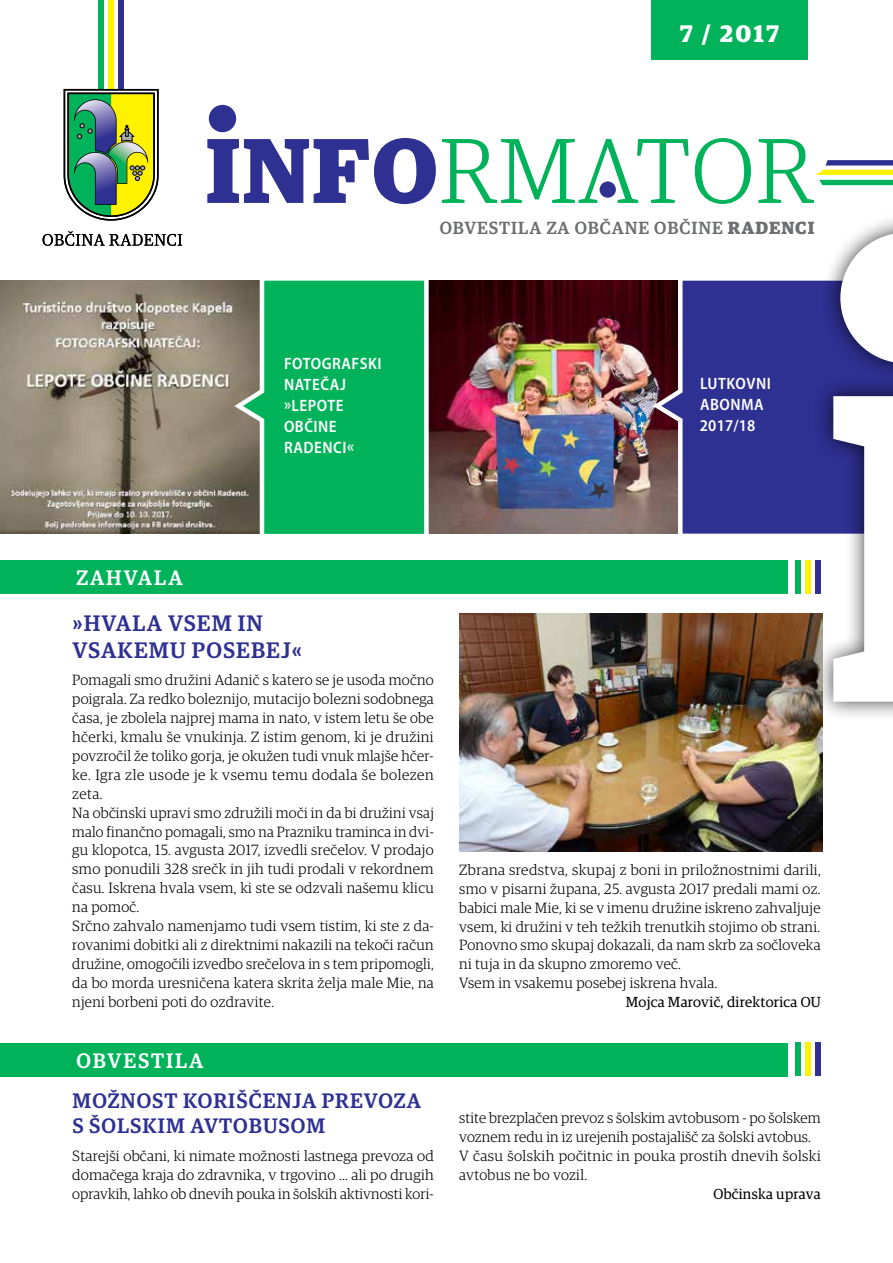
<style>
.page{position:relative;width:893px;height:1263px;background:#fff}
.page>*{position:absolute;margin:0;border:0;box-sizing:border-box;transform-origin:0 0}
.t1{font:700 24px "Guardian Egyp";color:#fff}
.t2{font:500 22.5px/27px "Guardian Egyp";letter-spacing:.05em;color:#2e3092}
.t3{font:500 21px/25.2px "Guardian Egyp";letter-spacing:.05em;color:#2e3092}
.t4{font:500 21px "Guardian Egyp";letter-spacing:.09em;color:#fff}
.t5{font:500 17.7px "Guardian Egyp";letter-spacing:.055em;color:#6d6e71}
.t6{font:600 semi-condensed 16.5px/21px "Myriad Pro";letter-spacing:.03em;color:#fff}
.t7{font:300 14.85px/18.9px "Guardian Egyp";letter-spacing:.02em;color:#000}
.t8{font:14.55px "Guardian Egyp";letter-spacing:.02em;color:#000}
.s1{font-weight:700}
</style>
<div class="page">
<div style="left:651px;top:0;width:157px;height:60px;background:#00b259"></div>
<img style="left:431px;top:281px;width:217px;height:253px">
<div style="left:98px;top:0;width:5px;height:133px;background:#00b259"></div>
<div style="left:108px;top:0;width:6px;height:133px;background:#fff200"></div>
<div style="left:118px;top:0;width:5px;height:133px;background:#2e3092"></div>
<svg style="left:64px;top:89px;width:95px;height:132px;background:#7fa65c"></svg>
<svg style="left:43px;top:231px;width:139px;height:15px"></svg>
<div style="left:209px;top:105px;width:27px;height:27px;background:#2e3092;border-radius:50%"></div>
<svg style="left:207px;top:138px;width:229px;height:66px"></svg>
<svg style="left:442px;top:138px;width:451px;height:66px"></svg>
<div style="left:795px;top:560px;width:6px;height:33px;background:#00b259"></div>
<div style="left:805px;top:560px;width:6px;height:33px;background:#fff200"></div>
<div style="left:795px;top:1042px;width:6px;height:34px;background:#00b259"></div>
<div style="left:805px;top:1042px;width:6px;height:34px;background:#fff200"></div>
<div style="left:815px;top:1042px;width:6px;height:34px;background:#2e3092"></div>
<img style="left:0;top:281px;width:230px;height:253px">
<svg style="left:230px;top:280px;width:201px;height:254px;background:#1fab62"></svg>
<svg style="left:648px;top:280px;width:165px;height:254px;background:#3c3785"></svg>
<div style="left:813px;top:213px;width:80px;height:508px;background:#000;opacity:.75"></div>
<svg style="left:840px;top:233px;width:53px;height:130px"></svg>
<svg style="left:833px;top:396px;width:60px;height:306px"></svg>
<div style="left:0;top:560px;width:788px;height:33px;background:#00b259"></div>
<div style="left:0;top:1043px;width:788px;height:33px;background:#00b259"></div>
<img style="left:459px;top:613px;width:363px;height:238px">
<h1 class="t1" style="left:680px;top:16px;width:101px">7 / 2017</h1>
<h3 class="t4" style="left:76px;top:563px;width:108px">ZAHVALA</h3>
<p class="t6" style="left:284px;top:353px;width:99px">FOTOGRAFSKI<br>NATEČAJ »LEPOTE<br>OBČINE<br>RADENCI«</p>
<p class="t5" style="left:440px;top:215px;width:376px">OBVESTILA ZA OBČANE OBČINE <span class="s1">RADENCI</span></p>
<p class="t6" style="left:700px;top:373px;width:73px">LUTKOVNI<br>ABONMA<br>2017/18</p>
<h2 class="t2" style="left:73px;top:608px;width:231px">»HVALA VSEM IN<br>VSAKEMU POSEBEJ«</h2>
<p class="t7" style="left:72px;top:670px;width:363px">Pomagali smo družini Adanič s katero se je usoda močno poigrala. Za redko boleznijo, mutacijo bolezni sodobnega časa, je zbolela najprej mama in nato, v istem letu še obe hčerki, kmalu še vnukinja. Z istim genom, ki je družini povzročil že toliko gorja, je okužen tudi vnuk mlajše hčer&shy;ke. Igra zle usode je k vsemu temu dodala še bolezen zeta.<br>Na občinski upravi smo združili moči in da bi družini vsaj malo finančno pomagali, smo na Prazniku traminca in dvi&shy;gu klopotca, 15. avgusta 2017, izvedli srečelov. V prodajo smo ponudili 328 srečk in jih tudi prodali v rekordnem času. Iskrena hvala vsem, ki ste se odzvali našemu klicu na pomoč.<br>Srčno zahvalo namenjamo tudi vsem tistim, ki ste z da&shy;rovanimi dobitki ali z direktnimi nakazili na tekoči račun družine, omogočili izvedbo srečelova in s tem pripomogli, da bo morda uresničena katera skrita želja male Mie, na njeni borbeni poti do ozdravite.</p>
<h3 class="t4" style="left:76px;top:1046px;width:129px">OBVESTILA</h3>
<h3 class="t3" style="left:72px;top:1086px;width:350px">MOŽNOST KORIŠČENJA PREVOZA<br>S ŠOLSKIM AVTOBUSOM</h3>
<p class="t7" style="left:72px;top:1145px;width:363px;text-align:justify">Starejši občani, ki nimate možnosti lastnega prevoza od domačega kraja do zdravnika, v trgovino … ali po drugih opravkih, lahko ob dnevih pouka in šolskih aktivnosti kori-</p>
<p class="t7" style="left:459px;top:859px;width:363px">Zbrana sredstva, skupaj z boni in priložnostnimi darili, smo v pisarni župana, 25. avgusta 2017 predali mami oz. babici male Mie, ki se v imenu družine iskreno zahvaljuje vsem, ki družini v teh težkih trenutkih stojimo ob strani.<br>Ponovno smo skupaj dokazali, da nam skrb za sočloveka ni tuja in da skupno zmoremo več.<br>Vsem in vsakemu posebej iskrena hvala.</p>
<p class="t8" style="left:626px;top:992px;width:196px">Mojca Marovič, direktorica OU</p>
<p class="t7" style="left:459px;top:1107px;width:363px">stite brezplačen prevoz s šolskim avtobusom - po šolskem voznem redu in iz urejenih postajališč za šolski avtobus.<br>V času šolskih počitnic in pouka prostih dnevih šolski avtobus ne bo vozil.</p>
<p class="t8" style="left:713px;top:1184px;width:109px">Občinska uprava</p>
</div>
